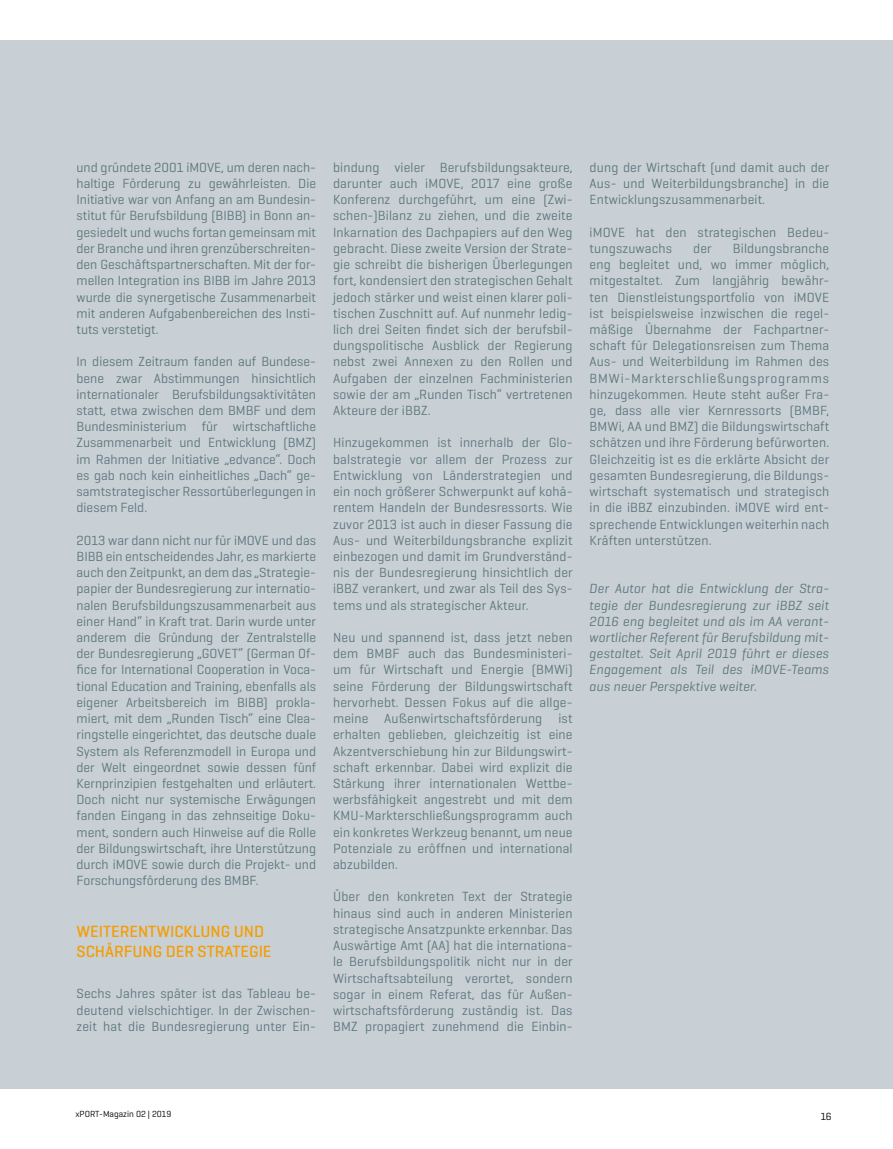
<style>
.page{position:relative;width:893px;height:1149px;background:#fff}
.page>*{position:absolute;margin:0;border:0;box-sizing:border-box;transform-origin:0 0}
.t1{font:500 16.5px/19.8px "Geogrotesque";color:#f59c00}
.t2{font:13.5px/16.2px "Geogrotesque";letter-spacing:.01em;color:#5e767f;text-align:justify}
.t3{font:italic 13.5px/16.2px "Geogrotesque";letter-spacing:.01em;color:#5e767f;text-align:justify}
.t4{font:10.5px "Geogrotesque";color:#000}
.t5{font:9px "Geogrotesque";color:#000}
</style>
<div class="page">
<div style="left:0;top:40px;width:893px;height:1049px;background:#c8d0d5"></div>
<p class="t2" style="left:77px;top:159px;width:241px">und gründete 2001 iMOVE, um deren nach&shy;haltige Förderung zu gewährleisten. Die Initiative war von Anfang an am Bundesin&shy;stitut für Berufsbildung (BIBB) in Bonn an&shy;gesiedelt und wuchs fortan gemeinsam mit der Branche und ihren grenzüberschreiten&shy;den Geschäftspartnerschaften. Mit der for&shy;mellen Integration ins BIBB im Jahre 2013 wurde die synergetische Zusammenarbeit mit anderen Aufgabenbereichen des Insti&shy;tuts verstetigt.</p>
<p class="t2" style="left:77px;top:353px;width:241px">In diesem Zeitraum fanden auf Bundese&shy;bene zwar Abstimmungen hinsichtlich internationaler Berufsbildungsaktivitäten statt, etwa zwischen dem BMBF und dem Bundesministerium für wirtschaftliche Zusammenarbeit und Entwicklung (BMZ) im Rahmen der Initiative „edvance“. Doch es gab noch kein einheitliches „Dach“ ge&shy;samtstrategischer Ressortüberlegungen in diesem Feld.</p>
<p class="t2" style="left:77px;top:531px;width:241px">2013 war dann nicht nur für iMOVE und das BIBB ein entscheidendes Jahr, es markierte auch den Zeitpunkt, an dem das „Strategie&shy;papier der Bundesregierung zur internatio&shy;nalen Berufsbildungszusammenarbeit aus einer Hand“ in Kraft trat. Darin wurde unter anderem die Gründung der Zentralstelle der Bundesregierung „GOVET“ (German Of&shy;fce for International Cooperation in Voca&shy;tional Education and Training, ebenfalls als eigener Arbeitsbereich im BIBB) prokla&shy;miert, mit dem „Runden Tisch“ eine Clea&shy;ringstelle eingerichtet, das deutsche duale System als Referenzmodell in Europa und der Welt eingeordnet sowie dessen fünf Kernprinzipien festgehalten und erläutert.<br>Doch nicht nur systemische Erwägungen fanden Eingang in das zehnseitige Doku&shy;ment, sondern auch Hinweise auf die Rolle der Bildungswirtschaft, ihre Unterstützung durch iMOVE sowie durch die Projekt- und Forschungsförderung des BMBF.</p>
<p class="t1" style="left:77px;top:921px;width:196px">WEITERENTWICKLUNG UND<br>SCHÄRFUNG DER STRATEGIE</p>
<p class="t2" style="left:77px;top:985px;width:241px">Sechs Jahres später ist das Tableau be&shy;deutend vielschichtiger. In der Zwischen&shy;zeit hat die Bundesregierung unter Ein-</p>
<p class="t2" style="left:333px;top:159px;width:241px">bindung vieler Berufsbildungsakteure, darunter auch iMOVE, 2017 eine große Konferenz durchgeführt, um eine (Zwi&shy;schen-)Bilanz zu ziehen, und die zweite Inkarnation des Dachpapiers auf den Weg gebracht. Diese zweite Version der Strate&shy;gie schreibt die bisherigen Überlegungen fort, kondensiert den strategischen Gehalt jedoch stärker und weist einen klarer poli&shy;tischen Zuschnitt auf. Auf nunmehr ledig&shy;lich drei Seiten fndet sich der berufsbil&shy;dungspolitische Ausblick der Regierung nebst zwei Annexen zu den Rollen und Aufgaben der einzelnen Fachministerien sowie der am „Runden Tisch“ vertretenen Akteure der iBBZ.</p>
<p class="t2" style="left:333px;top:434px;width:241px">Hinzugekommen ist innerhalb der Glo&shy;balstrategie vor allem der Prozess zur Entwicklung von Länderstrategien und ein noch größerer Schwerpunkt auf kohä&shy;rentem Handeln der Bundesressorts. Wie zuvor 2013 ist auch in dieser Fassung die Aus- und Weiterbildungsbranche explizit einbezogen und damit im Grundverständ&shy;nis der Bundesregierung hinsichtlich der iBBZ verankert, und zwar als Teil des Sys&shy;tems und als strategischer Akteur.</p>
<p class="t2" style="left:333px;top:628px;width:241px">Neu und spannend ist, dass jetzt neben dem BMBF auch das Bundesministeri&shy;um für Wirtschaft und Energie (BMWi) seine Förderung der Bildungswirtschaft hervorhebt. Dessen Fokus auf die allge&shy;meine Außenwirtschaftsförderung ist erhalten geblieben, gleichzeitig ist eine Akzentverschiebung hin zur Bildungswirt&shy;schaft erkennbar. Dabei wird explizit die Stärkung ihrer internationalen Wettbe&shy;werbsfähigkeit angestrebt und mit dem KMU-Markterschließungsprogramm auch ein konkretes Werkzeug benannt, um neue Potenziale zu eröffnen und international abzubilden.</p>
<p class="t2" style="left:333px;top:888px;width:241px">Über den konkreten Text der Strategie hinaus sind auch in anderen Ministerien strategische Ansatzpunkte erkennbar. Das Auswärtige Amt (AA) hat die internationa&shy;le Berufsbildungspolitik nicht nur in der Wirtschaftsabteilung verortet, sondern sogar in einem Referat, das für Außen&shy;wirtschaftsförderung zuständig ist. Das BMZ propagiert zunehmend die Einbin-</p>
<p class="t2" style="left:590px;top:159px;width:241px">dung der Wirtschaft (und damit auch der Aus- und Weiterbildungsbranche) in die Entwicklungszusammenarbeit.</p>
<p class="t2" style="left:590px;top:223px;width:241px">iMOVE hat den strategischen Bedeu&shy;tungszuwachs</p>
<p class="t2" style="left:590px;top:240px;width:241px;text-indent:143px">Bildungsbranche eng begleitet und, wo immer möglich, mitgestaltet. Zum langjährig bewähr&shy;ten Dienstleistungsportfolio von iMOVE ist beispielsweise inzwischen die regel&shy;mäßige Übernahme der Fachpartner&shy;schaft für Delegationsreisen zum Thema Aus- und Weiterbildung im Rahmen des BMWi-Markterschließungsprogramms hinzugekommen. Heute steht außer Fra&shy;ge, dass alle vier Kernressorts (BMBF, BMWi, AA und BMZ) die Bildungswirtschaft schätzen und ihre Förderung befürworten.<br>Gleichzeitig ist es die erklärte Absicht der gesamten Bundesregierung, die Bildungs&shy;wirtschaft systematisch und strategisch in die iBBZ einzubinden. iMOVE wird ent&shy;sprechende Entwicklungen weiterhin nach Kräften unterstützen.</p>
<p class="t3" style="left:590px;top:580px;width:241px">Der Autor hat die Entwicklung der Stra&shy;tegie der Bundesregierung zur iBBZ seit 2016 eng begleitet und als im AA verant&shy;wortlicher Referent für Berufsbildung mit&shy;gestaltet. Seit April 2019 führt er dieses Engagement als Teil des iMOVE-Teams aus neuer Perspektive weiter.</p>
<p class="t2" style="left:693px;top:240px;width:20px">der</p>
<p class="t5" style="left:75px;top:1108px;width:97px">xPORT-Magazin 02 | 2019</p>
<p class="t4" style="left:821px;top:1109px;width:12px">16</p>
</div>
